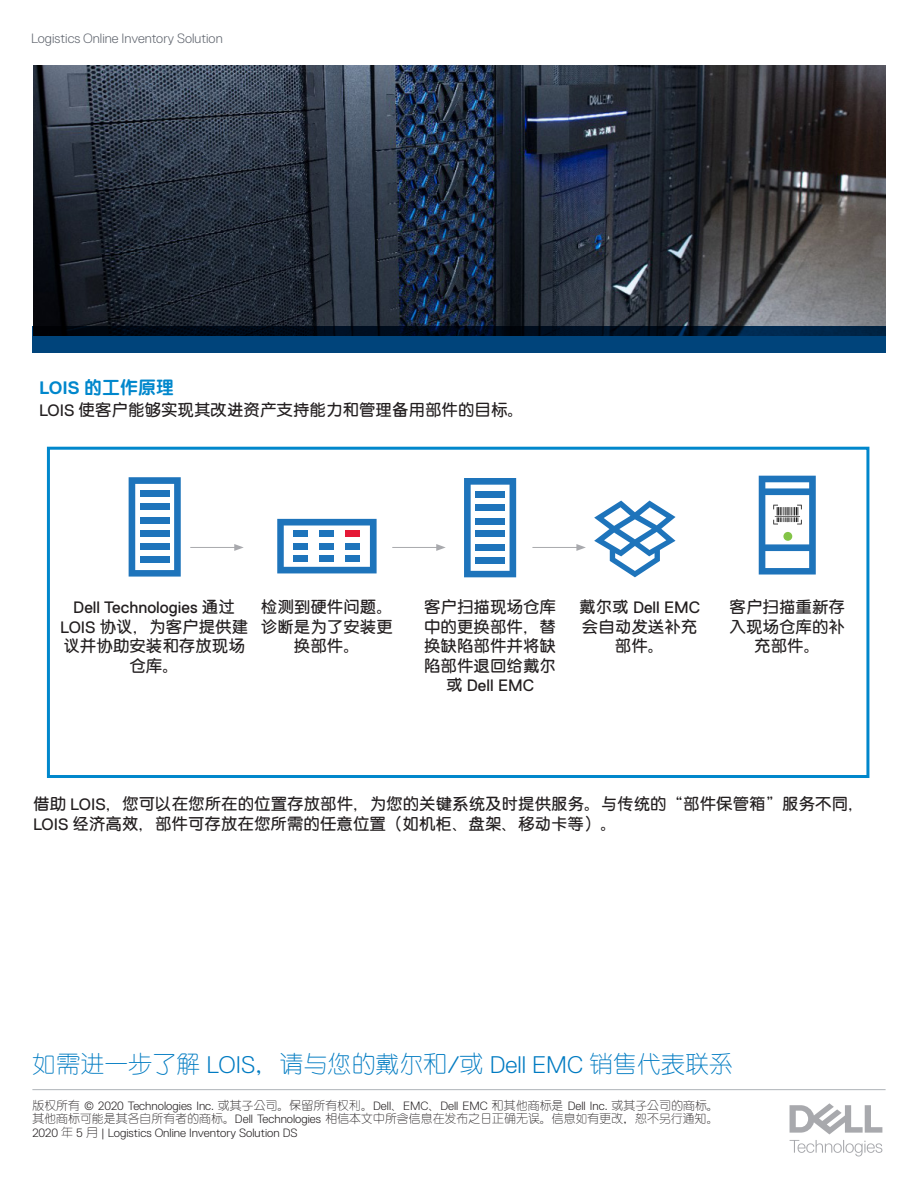
<style>
.page{position:relative;width:918px;height:1188px;background:#fff}
.page>*{position:absolute;margin:0;border:0;box-sizing:border-box;transform-origin:0 0}
.Body_Copy{font:300 24px "M Yuen PRC";color:#007bc2}
.Body_Heading{font:800 18px "M Yuen PRC";color:#0087cc}
.Body_Heading-2{font:600 16.5px/19.5px "M Yuen PRC";color:#231f20;text-align:center}
.Document_Title{font:300 13.5px "Dell Replica";color:#626770}
.Body_Copy-2{font:300 12px/13.5px "Dell Replica";color:#231f20;text-align:justify}
.s1{font-family:"Dell Replica";font-weight:700}
.s2{font-family:"Dell Replica";font-weight:400}
.s3{font-family:"Dell Replica"}
.s4{font-family:"M Yuen PRC"}
</style>
<div class="page">
<hr style="left:32px;top:1089px;width:854px;height:1px;background:#aeb3b8">
<svg style="left:790px;top:1103px;width:92px;height:31px"></svg>
<svg style="left:790px;top:1140px;width:92px;height:17px"></svg>
<img style="left:33px;top:65px;width:853px;height:262px">
<svg style="left:129px;top:477px;width:52px;height:100px"></svg>
<div style="left:140px;top:491px;width:29px;height:6px;background:#1e74bb"></div>
<div style="left:140px;top:504px;width:29px;height:6px;background:#1e74bb"></div>
<div style="left:140px;top:517px;width:29px;height:6px;background:#1e74bb"></div>
<div style="left:140px;top:530px;width:29px;height:6px;background:#1e74bb"></div>
<div style="left:140px;top:543px;width:29px;height:7px;background:#1e74bb"></div>
<div style="left:140px;top:556px;width:29px;height:7px;background:#1e74bb"></div>
<svg style="left:464px;top:478px;width:52px;height:99px"></svg>
<div style="left:476px;top:491px;width:29px;height:7px;background:#1e74bb"></div>
<div style="left:476px;top:505px;width:29px;height:6px;background:#1e74bb"></div>
<div style="left:476px;top:518px;width:29px;height:6px;background:#1e74bb"></div>
<div style="left:476px;top:531px;width:29px;height:6px;background:#1e74bb"></div>
<div style="left:476px;top:544px;width:29px;height:6px;background:#1e74bb"></div>
<div style="left:476px;top:557px;width:29px;height:7px;background:#1e74bb"></div>
<svg style="left:277px;top:519px;width:100px;height:54px"></svg>
<div style="left:320px;top:531px;width:14px;height:6px;background:#1e74bb"></div>
<div style="left:320px;top:543px;width:14px;height:6px;background:#1e74bb"></div>
<div style="left:320px;top:555px;width:14px;height:7px;background:#1e74bb"></div>
<div style="left:346px;top:531px;width:14px;height:6px;background:#e51836"></div>
<div style="left:346px;top:543px;width:14px;height:6px;background:#1e74bb"></div>
<div style="left:346px;top:555px;width:14px;height:7px;background:#1e74bb"></div>
<div style="left:293px;top:531px;width:15px;height:6px;background:#1e74bb"></div>
<div style="left:293px;top:543px;width:15px;height:6px;background:#1e74bb"></div>
<div style="left:293px;top:555px;width:15px;height:7px;background:#1e74bb"></div>
<svg style="left:594px;top:501px;width:82px;height:76px"></svg>
<svg style="left:759px;top:476px;width:57px;height:99px"></svg>
<img style="left:772px;top:499px;width:30px;height:30px">
<div style="left:47px;top:447px;width:822px;height:331px;border:3px solid #0087cc"></div>
<hr style="left:190px;top:547px;width:47px;height:1px;background:#a8a9ad">
<svg style="left:234px;top:544px;width:10px;height:7px"></svg>
<hr style="left:392px;top:547px;width:47px;height:1px;background:#a8a9ad">
<svg style="left:436px;top:544px;width:10px;height:7px"></svg>
<hr style="left:532px;top:547px;width:47px;height:1px;background:#a8a9ad">
<svg style="left:576px;top:544px;width:10px;height:7px"></svg>
<svg style="left:32px;top:327px;width:854px;height:26px;background:#00315b"></svg>
<p class="Document_Title" style="left:31px;top:30px;width:193px">Logistics Online Inventory Solution</p>
<p class="Body_Heading" style="left:39px;top:377px;width:137px"><span class="s1">LOIS</span> 的工作原理</p>
<p class="Body_Heading-2" style="left:39px;top:400px;width:487px"><span class="s2">LOIS</span> 使客户能够实现其改进资产支持能力和管理备用部件的目标。</p>
<p class="Body_Heading-2" style="left:60px;top:598px;width:190px"><span class="s2">Dell Technologies</span> 通过<br><span class="s2">LOIS</span> 协议，为客户提供建议并协助安装和存放现场仓库。</p>
<p class="Body_Heading-2" style="left:261px;top:598px;width:133px">检测到硬件问题。诊断是为了安装更换部件。</p>
<p class="Body_Heading-2" style="left:424px;top:598px;width:133px">客户扫描现场仓库中的更换部件，替换缺陷部件并将缺陷部件退回给戴尔或 <span class="s2">Dell EMC</span></p>
<p class="Body_Heading-2" style="left:579px;top:598px;width:123px">戴尔或 <span class="s2">Dell EMC</span>会自动发送补充部件。</p>
<p class="Body_Heading-2" style="left:730px;top:598px;width:117px">客户扫描重新存入现场仓库的补充部件。</p>
<p class="Body_Heading-2" style="left:33px;top:795px;width:833px;text-align:left">借助 <span class="s2">LOIS</span>，您可以在您所在的位置存放部件，为您的关键系统及时提供服务。与传统的“部件保管箱”服务不同，<br><span class="s2">LOIS</span> 经济高效，部件可存放在您所需的任意位置（如机柜、盘架、移动卡等）。</p>
<p class="Body_Copy" style="left:32px;top:1051px;width:702px">如需进一步了解 <span class="s3">LOIS</span>，请与您的戴尔和<span class="s3">/</span>或 <span class="s3">Dell EMC</span> 销售代表联系</p>
<p class="Body_Copy-2" style="left:32px;top:1099px;width:688px"><span class="s4">版权所有</span> © 2020 Technologies Inc. <span class="s4">或其子公司。保留所有权利。</span>Dell<span class="s4">、</span>EMC<span class="s4">、</span>Dell EMC <span class="s4">和其他商标是</span> Dell Inc. <span class="s4">或其子公司的商标。其他商标可能是其各自所有者的商标。</span>Dell Technologies <span class="s4">相信本文中所含信息在发布之日正确无误。信息如有更改，恕不另行通知。</span>2020 <span class="s4">年</span> 5 <span class="s4">月</span> | Logistics Online Inventory Solution DS</p>
</div>
